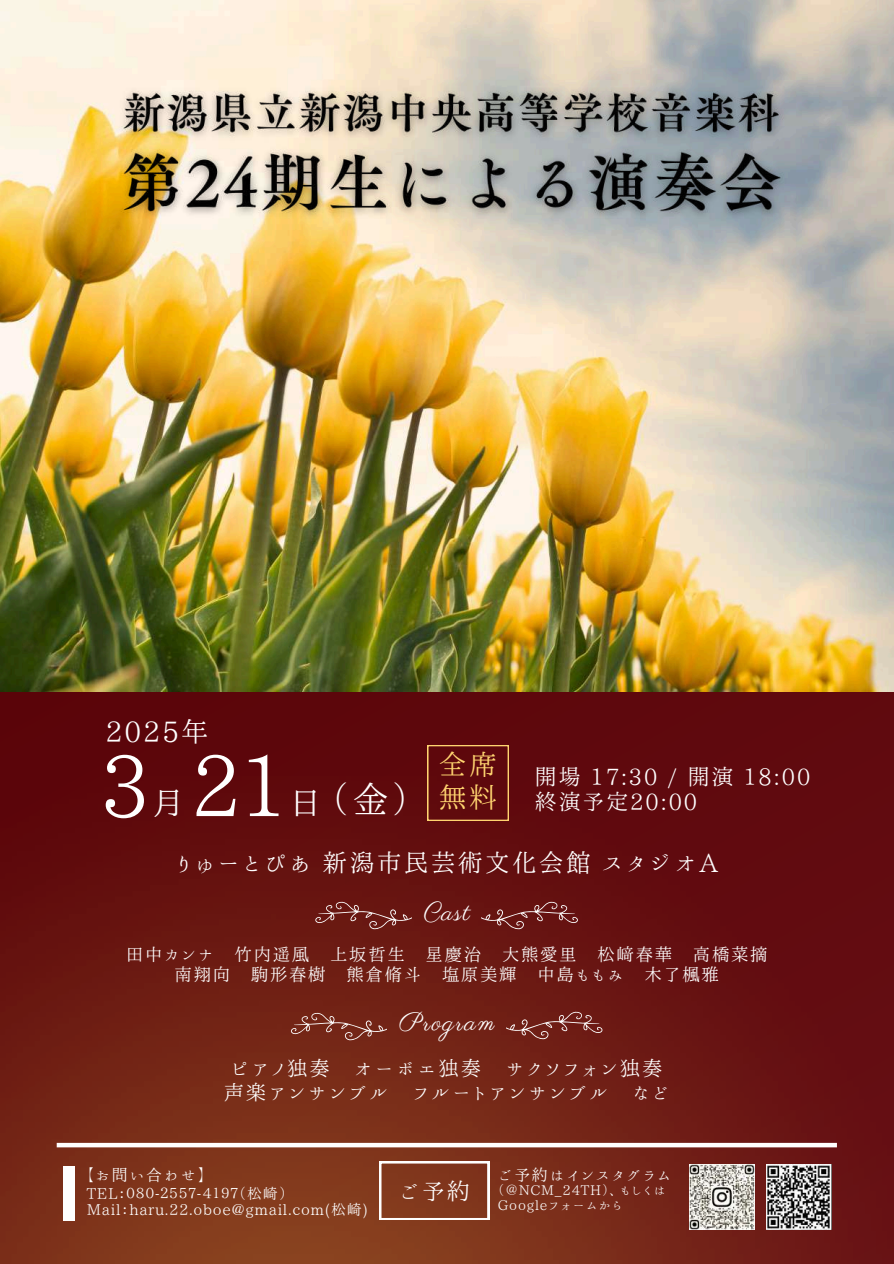
<style>
.page{position:relative;width:894px;height:1264px;background:#fff}
.page>*{position:absolute;margin:0;border:0;box-sizing:border-box;transform-origin:0 0}
.t1{font:84px "Honoka Mincho";color:#fff}
.t2{font:37.35px "Honoka Mincho";color:#fff}
.t3{font:32.85px "Honoka Mincho";color:#fff}
.t4{font:28.95px/32.5px "Honoka Mincho";color:#ffd470}
.t5{font:28.2px "Honoka Mincho";letter-spacing:.05em;color:#fff}
.t6{font:25.5px "Honoka Mincho";letter-spacing:.06em;color:#fff}
.t7{font:25.5px "Parisienne";letter-spacing:.06em;color:#fff}
.t8{font:23.85px "Honoka Mincho";color:#fff}
.t9{font:22.5px/25.8px "Honoka Mincho";letter-spacing:.06em;color:#fff}
.t10{font:21px/23.7px "Honoka Mincho";letter-spacing:.06em;color:#fff;text-align:center}
.t11{font:18px/20.2px "Honoka Mincho";letter-spacing:.06em;color:#fff;text-align:center}
.t12{font:16.5px "Honoka Mincho";letter-spacing:.06em;color:#fff}
.t13{font:15px/16.8px "Honoka Mincho";letter-spacing:.05em;color:#fff}
.t14{font:13.5px/14.7px "Honoka Mincho";letter-spacing:.06em;color:#fff}
.s1{font-size:32.85px}
</style>
<div class="page">
<div style="left:0;top:686px;width:893px;height:577px;background:#5d070c"></div>
<img style="left:0;top:0;width:893px;height:691px">
<img style="left:0;top:776px;width:893px;height:487px">
<div style="left:63px;top:1165px;width:11px;height:55px;background:#fefefe"></div>
<svg style="left:427px;top:745px;width:81px;height:75px"></svg>
<img style="left:688px;top:1164px;width:66px;height:65px">
<img style="left:108px;top:80px;width:687px;height:147px">
<svg style="left:379px;top:1161px;width:110px;height:58px"></svg>
<div style="left:57px;top:1142px;width:779px;height:5px;background:#fff"></div>
<svg style="left:314px;top:901px;width:97px;height:28px"></svg>
<svg style="left:481px;top:901px;width:97px;height:28px"></svg>
<svg style="left:290px;top:1012px;width:97px;height:28px"></svg>
<svg style="left:506px;top:1011px;width:97px;height:28px"></svg>
<img style="left:766px;top:1164px;width:65px;height:65px">
<h3 class="t5" style="left:105px;top:716px;width:105px">2025年</h3>
<h1 class="t1" style="left:99px;top:743px;width:53px">3</h1>
<h3 class="t4" style="left:438px;top:748px;width:61px">全席無料</h3>
<h1 class="t1" style="left:189px;top:743px;width:102px">21</h1>
<h3 class="t9" style="left:534px;top:763px;width:277px">開場 17:30 / 開演 18:00終演予定20:00</h3>
<h3 class="t6" style="left:176px;top:849px;width:543px">りゅーとぴあ新潟市民芸術文化会館スタジオA</h3>
<h2 class="t2" style="left:289px;top:779px;width:122px"><span class="s1">日</span>（金）</h2>
<h3 class="t3" style="left:152px;top:786px;width:34px">月</h3>
<h3 class="t7" style="left:423px;top:896px;width:47px">Cast</h3>
<p class="t11" style="left:126px;top:943px;width:643px">田中カンナ 竹内遥風 上坂哲生 星慶治 大熊愛里 松﨑春華 高橋菜摘南翔向 駒形春樹 熊倉脩斗 塩原美輝 中島ももみ 木了楓雅</p>
<h3 class="t7" style="left:399px;top:1006px;width:97px">Program</h3>
<h3 class="t10" style="left:223px;top:1056px;width:448px">ピアノ独奏 オーボエ独奏 サクソフォン独奏声楽アンサンブル フルートアンサンブル など</h3>
<p class="t12" style="left:87px;top:1166px;width:120px">【お問い合わせ】</p>
<p class="t13" style="left:87px;top:1184px;width:282px">TEL：０８０-２５５７-４１９７（松崎）<br>Mail：haru.22.oboe@gmail.com(松崎)</p>
<h3 class="t8" style="left:398px;top:1178px;width:73px">ご予約</h3>
<p class="t12" style="left:497px;top:1166px;width:175px">ご予約はインスタグラム</p>
<p class="t14" style="left:497px;top:1182px;width:170px">（＠NCM_24TH）、もしくは<br>Googleフォームから</p>
</div>
